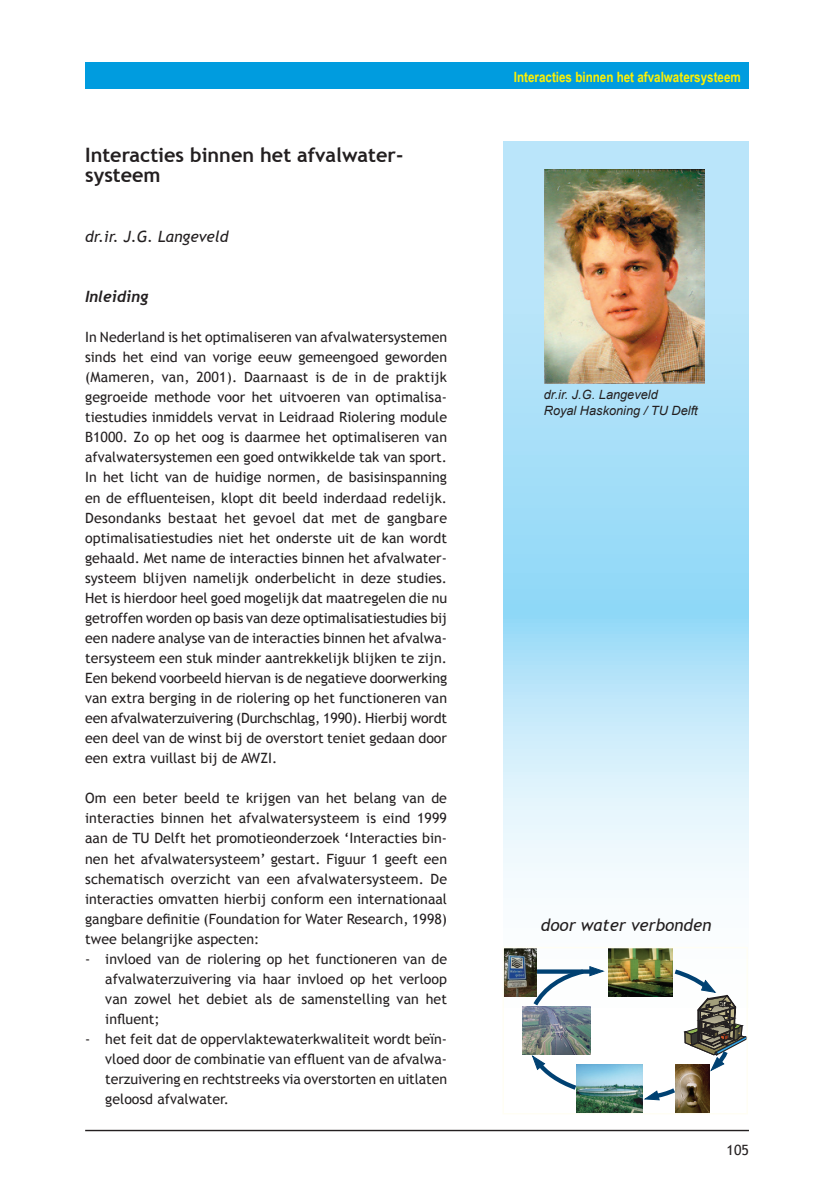
<style>
.page{position:relative;width:819px;height:1196px;background:#fff}
.page>*{position:absolute;margin:0;border:0;box-sizing:border-box;transform-origin:0 0}
.t1{font:700 19.78px/20.1px "Trebuchet MS";color:#231f20}
.t2{font:italic 16.97px "Trebuchet MS";color:#231f20}
.t3{font:italic 15.58px "Trebuchet MS";color:#231f20}
.t4{font:italic 700 15.58px "Trebuchet";color:#231f20}
.t5{font:14.17px/20.1px "Trebuchet MS";color:#231f20;text-align:justify}
.t6{font:700 14.17px "Arial Narrow";color:#fff101}
.t7{font:italic 12.78px/15.6px "Arial";color:#231f20}
</style>
<div class="page">
<hr style="left:85px;top:1130px;width:663px;height:1px;background:#231f20">
<div style="left:85px;top:62px;width:663px;height:27px;background:#009cdf"></div>
<svg style="left:503px;top:142px;width:245px;height:972px"></svg>
<svg style="left:529px;top:966px;width:216px;height:135px"></svg>
<img style="left:607px;top:949px;width:65px;height:47px">
<img style="left:504px;top:949px;width:31px;height:47px">
<img style="left:576px;top:1064px;width:66px;height:48px">
<img style="left:674px;top:1064px;width:35px;height:48px">
<img style="left:522px;top:1006px;width:68px;height:49px">
<div style="left:502px;top:947px;width:245px;height:167px;border:1px solid #fffef4"></div>
<img style="left:544px;top:170px;width:160px;height:213px">
<h1 class="t1" style="left:85px;top:144px;width:319px">Interacties binnen het afvalwater&shy;systeem</h1>
<p class="t3" style="left:85px;top:227px;width:145px">dr.ir. J.G. Langeveld</p>
<p class="t4" style="left:85px;top:287px;width:65px">Inleiding</p>
<p class="t5" style="left:85px;top:327px;width:363px">In Nederland is het optimaliseren van afvalwatersystemen sinds het eind van vorige eeuw gemeengoed geworden (Mameren, van, 2001). Daarnaast is de in de praktijk gegroeide methode voor het uitvoeren van optimalisa&shy;tiestudies inmiddels vervat in Leidraad Riolering module B1000. Zo op het oog is daarmee het optimaliseren van afvalwatersystemen een goed ontwikkelde tak van sport.<br>In het licht van de huidige normen, de basisinspanning en de effluenteisen, klopt dit beeld inderdaad redelijk.<br>Desondanks bestaat het gevoel dat met de gangbare optimalisatiestudies niet het onderste uit de kan wordt gehaald. Met name de interacties binnen het afvalwater&shy;systeem blijven namelijk onderbelicht in deze studies.<br>Het is hierdoor heel goed mogelijk dat maatregelen die nu getroffen worden op basis van deze optimalisatiestudies bij een nadere analyse van de interacties binnen het afvalwa&shy;tersysteem een stuk minder aantrekkelijk blijken te zijn.<br>Een bekend voorbeeld hiervan is de negatieve doorwerking van extra berging in de riolering op het functioneren van een afvalwaterzuivering (Durchschlag, 1990). Hierbij wordt een deel van de winst bij de overstort teniet gedaan door een extra vuillast bij de AWZI.</p>
<p class="t5" style="left:85px;top:788px;width:363px">Om een beter beeld te krijgen van het belang van de interacties binnen het afvalwatersysteem is eind 1999 aan de TU Delft het promotieonderzoek ‘Interacties bin&shy;nen het afvalwatersysteem’ gestart. Figuur 1 geeft een schematisch overzicht van een afvalwatersysteem. De interacties omvatten hierbij conform een internationaal gangbare definitie (Foundation for Water Research, 1998) twee belangrijke aspecten:</p>
<p class="t5" style="left:105px;top:948px;width:343px;text-indent:-20px">- invloed van de riolering op het functioneren van de afvalwaterzuivering via haar invloed op het verloop van zowel het debiet als de samenstelling van het influent;</p>
<p class="t5" style="left:105px;top:1029px;width:343px;text-indent:-20px">- het feit dat de oppervlaktewaterkwaliteit wordt beïn&shy;vloed door de combinatie van effluent van de afvalwa&shy;terzuivering en rechtstreeks via overstorten en uitlaten geloosd afvalwater.</p>
<p class="t6" style="left:513px;top:69px;width:228px">Interacties binnen het afvalwatersysteem</p>
<p class="t7" style="left:543px;top:387px;width:155px">dr.ir. J.G. Langeveld<br>Royal Haskoning / TU Delft</p>
<p class="t2" style="left:540px;top:915px;width:172px">door water verbonden</p>
<p class="t5" style="left:726px;top:1140px;width:24px">105</p>
</div>
